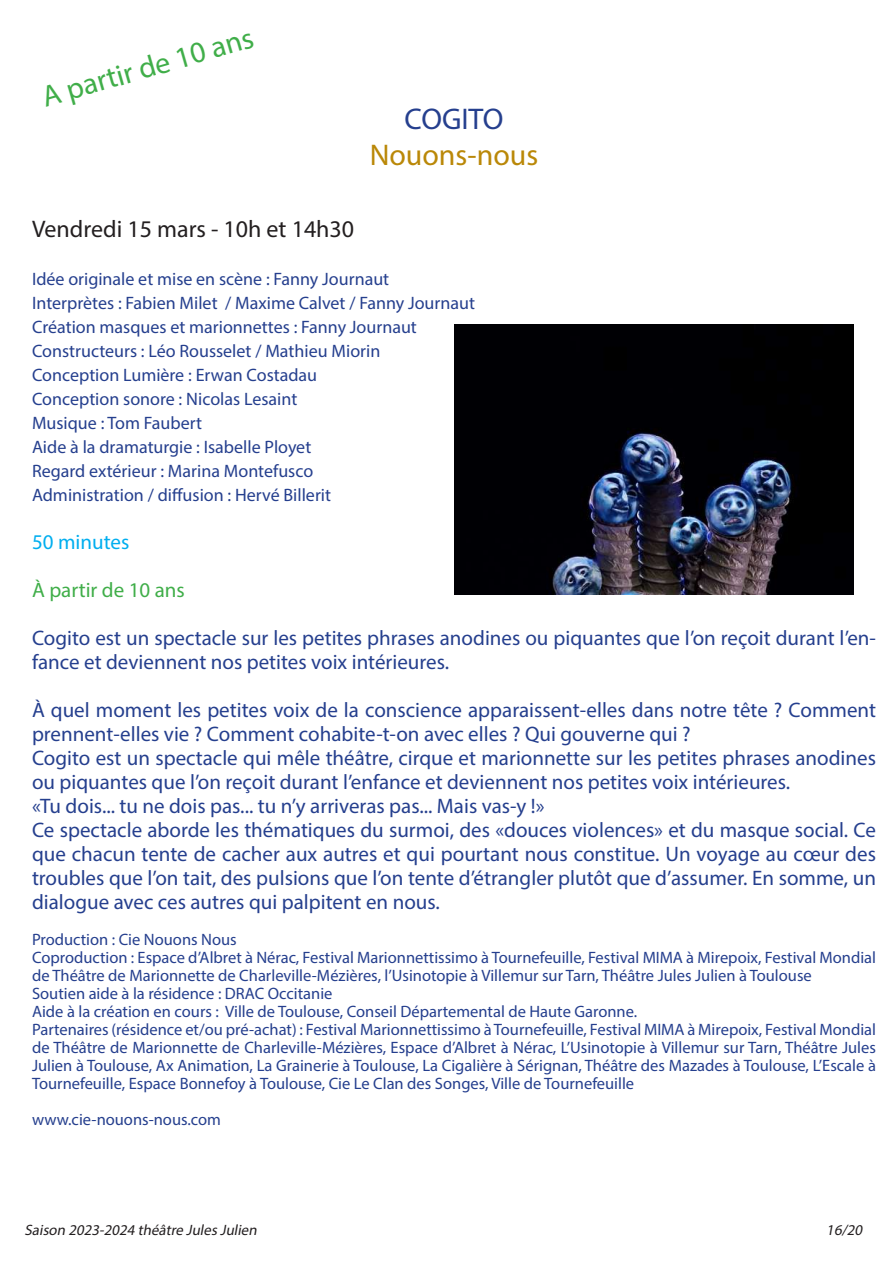
<style>
.page{position:relative;width:893px;height:1263px;background:#fff}
.page>*{position:absolute;margin:0;border:0;box-sizing:border-box;transform-origin:0 0}
.t1{font:30px "Myriad Pro";color:#40ae49}
.t2{font:30px "Myriad Pro";color:#ba8808}
.t3{font:30px "Myriad Pro";color:#253f8e}
.t4{font:24px "Myriad Pro";color:#231f20}
.t5{font:21px/24px "Myriad Pro";color:#253f8e}
.t6{font:21px "Myriad Pro";color:#40ae49}
.t7{font:21px "Myriad Pro";color:#00aeef}
.t8{font:18px/24px "Myriad Pro";color:#253f8e}
.t9{font:16.5px/18px "Myriad Pro";color:#253f8e}
.t10{font:italic 15px "Myriad Pro";color:#231f20}
</style>
<div class="page">
<img style="left:454px;top:324px;width:399px;height:270px">
<h1 class="t1" style="left:38px;top:79px;width:220px;rotate:-16deg">A partir de 10 ans</h1>
<h1 class="t3" style="left:405px;top:101px;width:100px">COGITO</h1>
<h1 class="t2" style="left:370px;top:137px;width:170px">Nouons-nous</h1>
<h2 class="t4" style="left:32px;top:214px;width:324px">Vendredi 15 mars - 10h et 14h30</h2>
<p class="t8" style="left:32px;top:267px;width:444px">Idée originale et mise en scène : Fanny Journaut Interprètes : Fabien Milet / Maxime Calvet / Fanny Journaut Création masques et marionnettes : Fanny Journaut Constructeurs : Léo Rousselet / Mathieu Miorin<br>Conception Lumière : Erwan Costadau<br>Conception sonore : Nicolas Lesaint<br>Musique : Tom Faubert<br>Aide à la dramaturgie : Isabelle Ployet<br>Regard extérieur : Marina Montefusco<br>Administration / diffusion : Hervé Billerit</p>
<p class="t7" style="left:32px;top:529px;width:99px">50 minutes</p>
<p class="t6" style="left:32px;top:577px;width:154px">À partir de 10 ans</p>
<p class="t5" style="left:32px;top:626px;width:845px">Cogito est un spectacle sur les petites phrases anodines ou piquantes que l’on reçoit durant l’en&shy;fance et deviennent nos petites voix intérieures.</p>
<p class="t5" style="left:32px;top:698px;width:845px">À quel moment les petites voix de la conscience apparaissent-elles dans notre tête ? Comment prennent-elles vie ? Comment cohabite-t-on avec elles ? Qui gouverne qui ?<br>Cogito est un spectacle qui mêle théâtre, cirque et marionnette sur les petites phrases anodines ou piquantes que l’on reçoit durant l’enfance et deviennent nos petites voix intérieures.<br>«Tu dois... tu ne dois pas... tu n’y arriveras pas... Mais vas-y !»<br>Ce spectacle aborde les thématiques du surmoi, des «douces violences» et du masque social. Ce que chacun tente de cacher aux autres et qui pourtant nous constitue. Un voyage au cœur des troubles que l’on tait, des pulsions que l’on tente d’étrangler plutôt que d’assumer. En somme, un dialogue avec ces autres qui palpitent en nous.</p>
<p class="t9" style="left:32px;top:931px;width:845px">Production : Cie Nouons Nous<br>Coproduction : Espace d’Albret à Nérac, Festival Marionnettissimo à Tournefeuille, Festival MIMA à Mirepoix, Festival Mondial de Théâtre de Marionnette de Charleville-Mézières, l’Usinotopie à Villemur sur Tarn, Théâtre Jules Julien à Toulouse<br>Soutien aide à la résidence : DRAC Occitanie<br>Aide à la création en cours : Ville de Toulouse, Conseil Départemental de Haute Garonne.<br>Partenaires (résidence et/ou pré-achat) : Festival Marionnettissimo à Tournefeuille, Festival MIMA à Mirepoix, Festival Mondial de Théâtre de Marionnette de Charleville-Mézières, Espace d’Albret à Nérac, L’Usinotopie à Villemur sur Tarn, Théâtre Jules Julien à Toulouse, Ax Animation, La Grainerie à Toulouse, La Cigalière à Sérignan, Théâtre des Mazades à Toulouse, L’Escale à Tournefeuille, Espace Bonnefoy à Toulouse, Cie Le Clan des Songes, Ville de Tournefeuille</p>
<p class="t9" style="left:32px;top:1111px;width:190px">www.cie-nouons-nous.com</p>
<p class="t10" style="left:25px;top:1221px;width:237px">Saison 2023-2024 théâtre Jules Julien</p>
<p class="t10" style="left:826px;top:1221px;width:41px">16/20</p>
</div>
